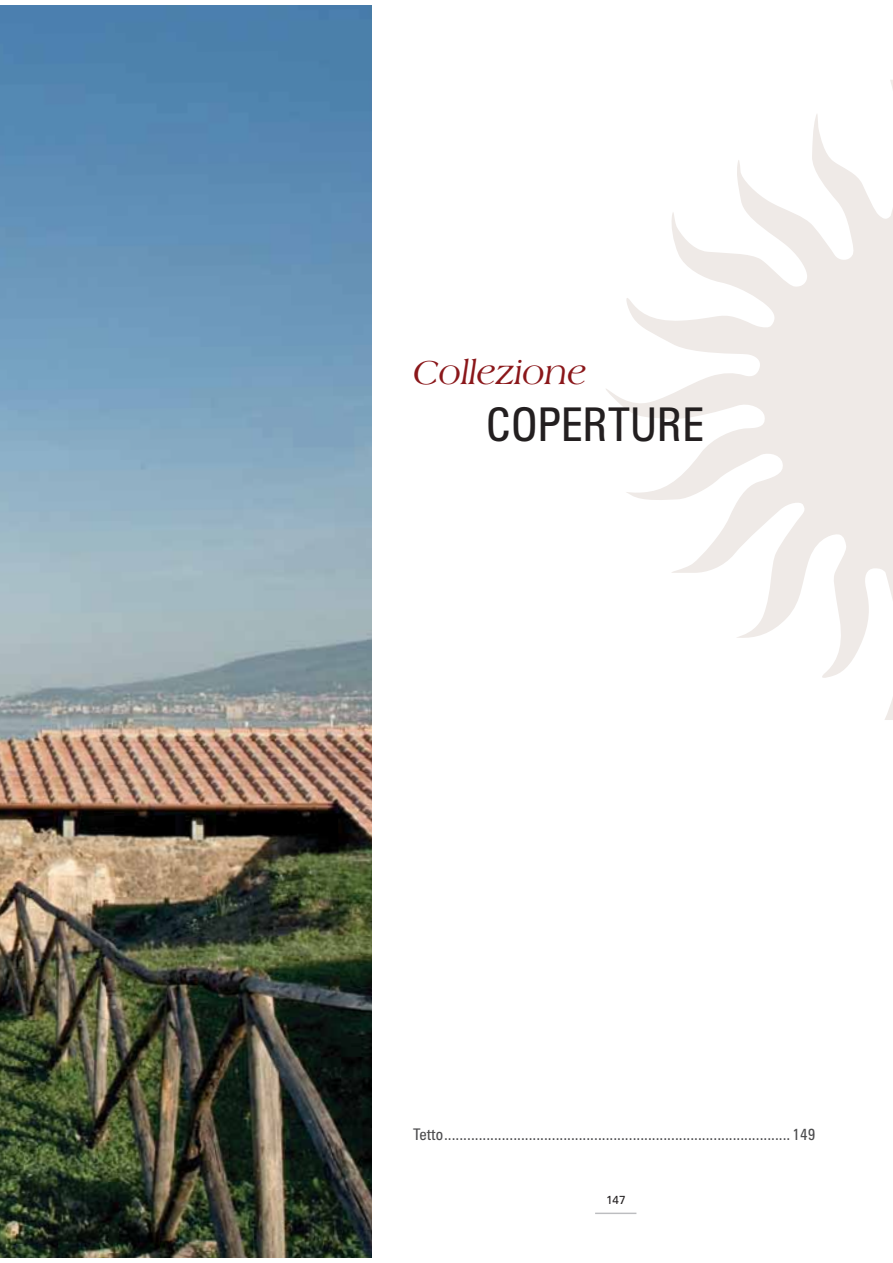
<style>
.page{position:relative;width:893px;height:1263px;background:#fff}
.page>*{position:absolute;margin:0;border:0;box-sizing:border-box;transform-origin:0 0}
.t1{font:condensed 46.65px "Zurich BT";color:#231f20}
.t2{font:italic 34.95px "Americana BT";color:#8a171a}
.t3{font:condensed 16.05px "Zurich BT";color:#4c4c4e}
.t4{font:11.7px "Zurich BT";color:#231f20}
</style>
<div class="page">
<img style="left:0;top:5px;width:372px;height:1252px">
<svg style="left:606px;top:80px;width:287px;height:640px"></svg>
<hr style="left:595px;top:1213px;width:41px;height:1px;background:#bcbdc0">
<h2 class="t2" style="left:413px;top:352px;width:175px">Collezione</h2>
<h1 class="t1" style="left:486px;top:407px;width:219px">COPERTURE</h1>
<p class="t3" style="left:413px;top:1128px;width:404px">Tetto .......................................................................................... 149</p>
<p class="t4" style="left:606px;top:1195px;width:21px">147</p>
</div>
